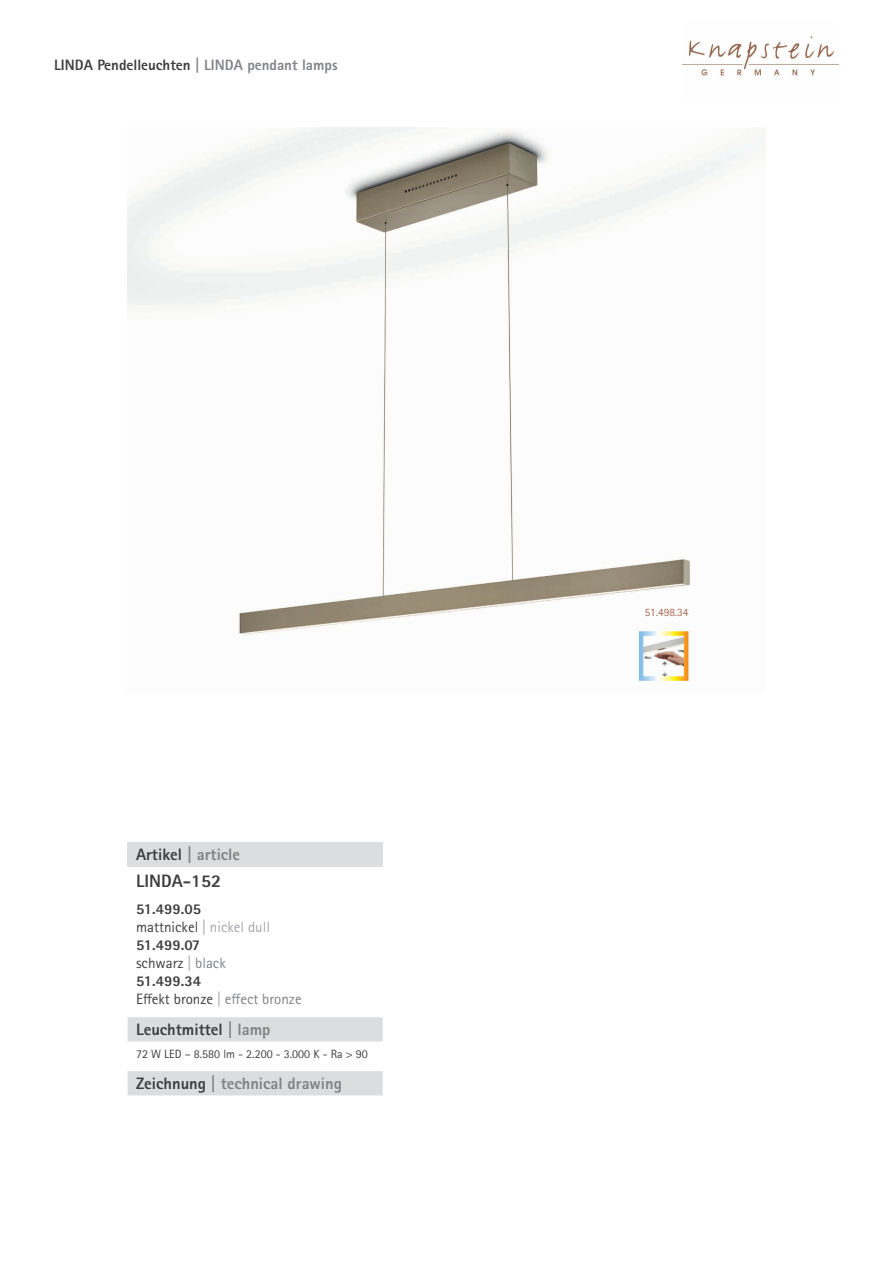
<style>
.page{position:relative;width:893px;height:1263px;background:#fff}
.page>*{position:absolute;margin:0;border:0;box-sizing:border-box;transform-origin:0 0}
.t1{font:800 18px "Rotis Sans Serif Std";color:#3e3e3f}
.t2{font:800 16.5px "Rotis Sans Serif Std";color:#808285}
.t3{font:800 16.5px "Rotis Sans Serif Std";color:#3e3e3f}
.t4{font:15px/18px "Rotis Sans Serif Std";color:#3e3e3f}
.t5{font:800 15px "Rotis Sans Serif Std";color:#3e3e3f}
.t6{font:12px "Rotis Sans Serif Std";color:#3e3e3f}
.t7{font:11.25px "Rotis Sans Serif Std";color:#a7664b}
.s1{color:#808285}
.s2{color:#3e3e3f}
.s3{font-weight:800}
.s4{color:#a4a5a9}
</style>
<div class="page">
<img style="left:682px;top:35px;width:157px;height:44px">
<img style="left:128px;top:128px;width:637px;height:553px">
<div style="left:128px;top:842px;width:255px;height:24px;background:#dcdddf"></div>
<svg style="left:128px;top:1017px;width:255px;height:78px"></svg>
<img style="left:644px;top:636px;width:39px;height:40px">
<div style="left:639px;top:631px;width:49px;height:50px;border:4px solid #fff"></div>
<p class="t5" style="left:54px;top:55px;width:285px">LINDA Pendelleuchten <span class="s1">| LINDA pendant lamps</span></p>
<p class="t2" style="left:136px;top:844px;width:106px"><span class="s2">Artikel</span> | article</p>
<p class="t1" style="left:136px;top:870px;width:87px">LINDA-152</p>
<p class="t4" style="left:136px;top:900px;width:167px"><span class="s3">51.499.05<br></span>mattnickel <span class="s4">| nickel dull<br></span><span class="s3">51.499.07<br></span>schwarz <span class="s4">|</span> <span class="s1">black<br></span><span class="s3">51.499.34<br></span>Effekt bronze <span class="s4">|</span> <span class="s1">effect bronze</span></p>
<p class="t3" style="left:136px;top:1019px;width:136px">Leuchtmittel <span class="s1">| lamp</span></p>
<p class="t6" style="left:136px;top:1047px;width:233px">72 W LED – 8.580 lm - 2.200 - 3.000 K - Ra &gt; 90</p>
<p class="t2" style="left:136px;top:1073px;width:207px"><span class="s2">Zeichnung</span> | technical drawing</p>
<p class="t7" style="left:645px;top:605px;width:45px">51.498.34</p>
</div>
